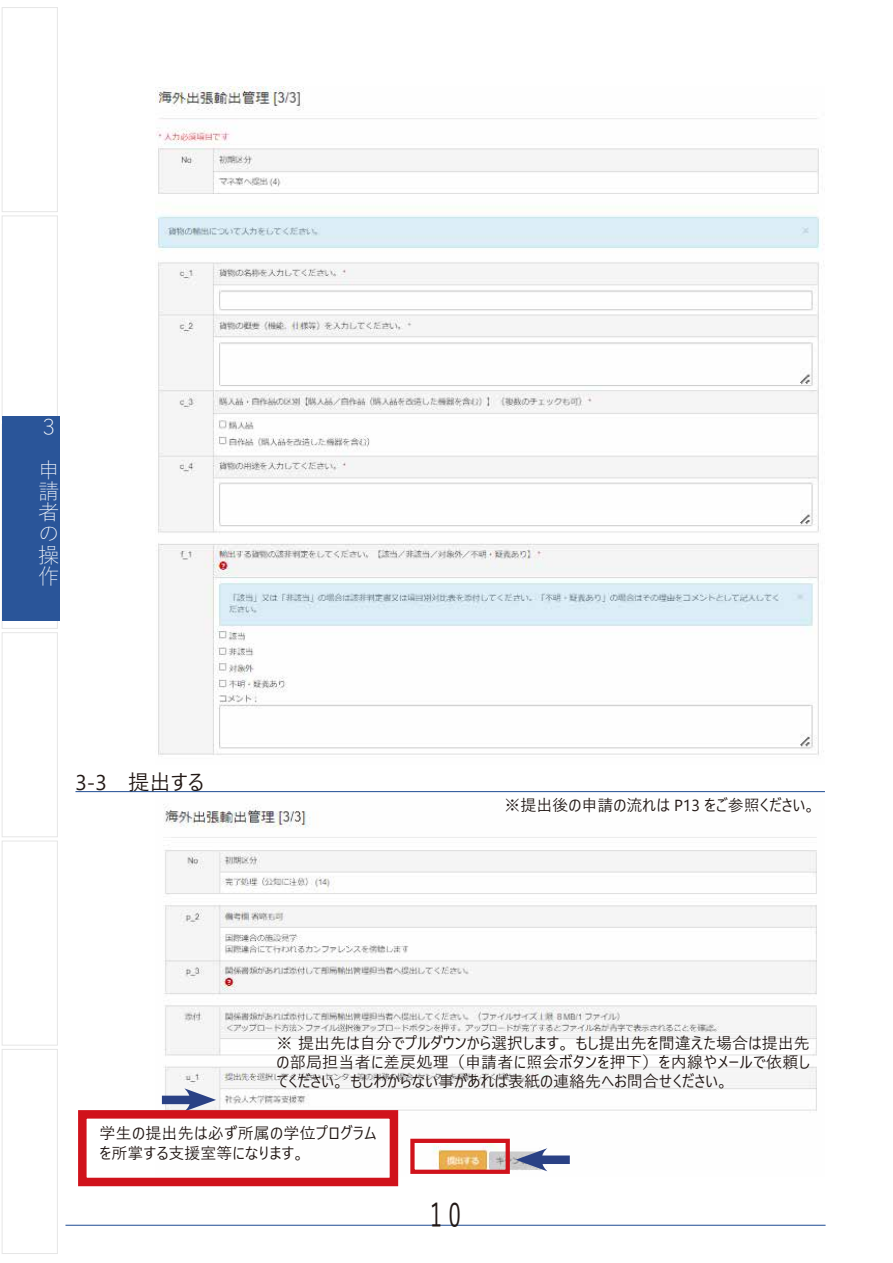
<style>
.page{position:relative;width:893px;height:1263px;background:#fff}
.page>*{position:absolute;margin:0;border:0;box-sizing:border-box;transform-origin:0 0}
.t1{font:31.95px "Yu Gothic UI";color:#221815;scale:.67 1}
.t2{font:21.3px "Yu Gothic UI";color:#221815}
.t3{font:300 21.3px/21.3px "Yu Gothic UI";color:#fff}
.t4{font:15.9px/19.2px "Yu Gothic UI";color:#221815;text-align:justify}
.t5{font:15.9px/19.2px "Yu Gothic UI";letter-spacing:.02em;color:#221815}
</style>
<div class="page">
<hr style="left:65px;top:1225px;width:761px;height:1px;background:#2a5599">
<div style="left:2px;top:7px;width:56px;height:205px;border:1px solid #e6e6e6"></div>
<div style="left:2px;top:216px;width:56px;height:204px;border:1px solid #e6e6e6"></div>
<div style="left:2px;top:632px;width:56px;height:205px;border:1px solid #e6e6e6"></div>
<div style="left:2px;top:841px;width:56px;height:204px;border:1px solid #e6e6e6"></div>
<div style="left:2px;top:1049px;width:56px;height:205px;border:1px solid #e6e6e6"></div>
<hr style="left:75px;top:791px;width:750px;height:1px;background:#2a5599">
<img style="left:161px;top:804px;width:656px;height:373px">
<div style="left:534px;top:1155px;width:36px;height:9px;background:#2a4185"></div>
<svg style="left:516px;top:1148px;width:31px;height:23px"></svg>
<div style="left:162px;top:1096px;width:36px;height:8px;background:#2a4185"></div>
<svg style="left:184px;top:1088px;width:32px;height:22px"></svg>
<div style="left:410px;top:1139px;width:100px;height:35px;border:4px solid #d0121b"></div>
<img style="left:155px;top:86px;width:669px;height:670px">
<div style="left:2px;top:416px;width:58px;height:205px;background:#2a5599"></div>
<div style="left:78px;top:1110px;width:320px;height:76px;border:9px solid #d0121b"></div>
<h2 class="t3" style="left:38px;top:403px;width:23px;line-height:42.5px">3申</h2>
<h2 class="t3" style="left:38px;top:477px;width:22px;text-align:justify">請者の操作</h2>
<h2 class="t2" style="left:75px;top:762px;width:130px">3-3　提出する</h2>
<p class="t4" style="left:505px;top:793px;width:313px">※提出後の申請の流れは P13 をご参照ください。</p>
<p class="t4" style="left:276px;top:1031px;width:535px">※ 提出先は自分でプルダウンから選択します。もし提出先を間違えた場合は提出先の部局担当者に差戻処理（申請者に照会ボタンを押下）を内線やメールで依頼してください。もしわからない事があれば表紙の連絡先へお問合せください。</p>
<p class="t5" style="left:100px;top:1122px;width:279px">学生の提出先は必ず所属の学位プログラムを所掌する支援室等になります。</p>
<h1 class="t1" style="left:425px;top:1186px;width:61px">1 0</h1>
</div>
